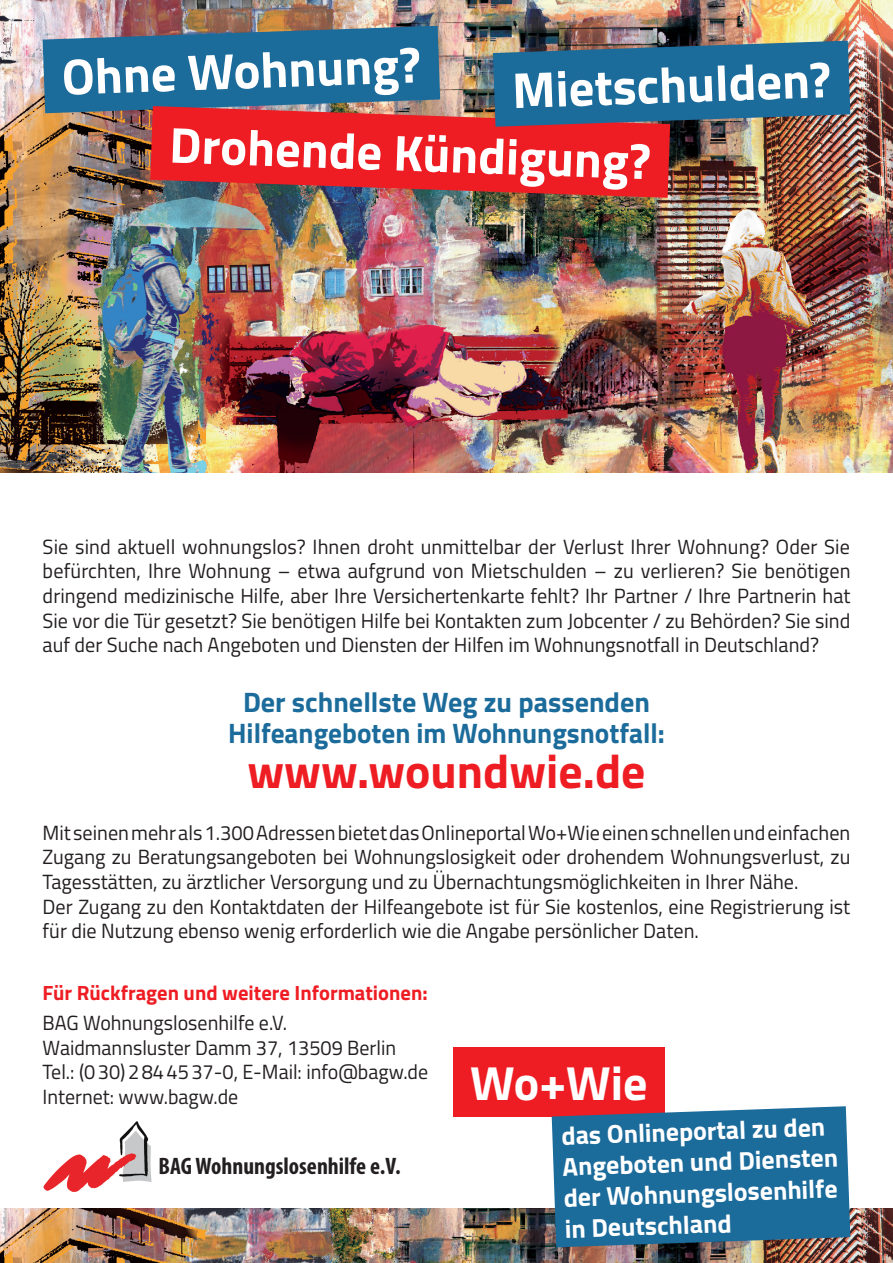
<style>
.page{position:relative;width:893px;height:1263px;background:#fff}
.page>*{position:absolute;margin:0;border:0;box-sizing:border-box;transform-origin:0 0}
.t1{font:700 50.55px "Titillium";color:#fff}
.t2{font:700 47.85px "Titillium";color:#fff}
.t3{font:700 47.7px "Titillium";color:#ee1d23}
.t4{font:700 28.2px/30.3px "Titillium";color:#1b6b9b;text-align:center}
.t5{font:700 25.8px/31px "Titillium";color:#fff}
.t6{font:700 condensed 23.85px "Myriad Pro";color:#231f20}
.t7{font:20.55px/24.8px "Titillium";color:#231f20}
.t8{font:700 20.55px "Titillium";color:#ee1d23}
</style>
<div class="page">
<img style="left:0;top:0;width:893px;height:473px">
<img style="left:0;top:1208px;width:893px;height:55px">
<img style="left:43px;top:1121px;width:109px;height:71px">
<svg style="left:43px;top:26px;width:397px;height:87px;background:#2b6e98"></svg>
<img style="left:150px;top:106px;width:520px;height:92px">
<svg style="left:493px;top:41px;width:357px;height:86px;background:#2c688f"></svg>
<div style="left:453px;top:1047px;width:211px;height:70px;background:#ee1d23"></div>
<svg style="left:552px;top:1106px;width:298px;height:141px;background:#286c97"></svg>
<h1 class="t1" style="left:60px;top:38px;width:361px;rotate:-2deg">Ohne Wohnung?</h1>
<h1 class="t1" style="left:171px;top:106px;width:483px;rotate:2deg">Drohende Kündigung?</h1>
<h1 class="t1" style="left:511px;top:52px;width:321px;rotate:-2deg">Mietschulden?</h1>
<p class="t7" style="left:43px;top:533px;width:810px;text-align:justify">Sie sind aktuell wohnungslos? Ihnen droht unmittelbar der Verlust Ihrer Wohnung? Oder Sie befürchten, Ihre Wohnung – etwa aufgrund von Mietschulden – zu verlieren? Sie benötigen dringend medizinische Hilfe, aber Ihre Versichertenkarte fehlt? Ihr Partner / Ihre Partnerin hat Sie vor die Tür gesetzt? Sie benötigen Hilfe bei Kontakten zum Jobcenter / zu Behörden? Sie sind auf der Suche nach Angeboten und Diensten der Hilfen im Wohnungsnotfall in Deutschland?</p>
<h3 class="t4" style="left:228px;top:686px;width:438px">Der schnellste Weg zu passenden<br>Hilfeangeboten im Wohnungsnotfall:</h3>
<h3 class="t3" style="left:248px;top:735px;width:399px">www.woundwie.de</h3>
<p class="t7" style="left:43px;top:819px;width:809px">Mit seinen mehr als 1.300 Adressen bietet das Onlineportal Wo+Wie einen schnellen und einfachen Zugang zu Beratungsangeboten bei Wohnungslosigkeit oder drohendem Wohnungsverlust, zu Tagesstätten, zu ärztlicher Versorgung und zu Übernachtungsmöglichkeiten in Ihrer Nähe.<br>Der Zugang zu den Kontaktdaten der Hilfeangebote ist für Sie kostenlos, eine Registrierung ist für die Nutzung ebenso wenig erforderlich wie die Angabe persönlicher Daten.</p>
<p class="t8" style="left:43px;top:977px;width:387px">Für Rückfragen und weitere Informationen:</p>
<p class="t7" style="left:43px;top:1009px;width:387px">BAG Wohnungslosenhilfe e.V.<br>Waidmannsluster Damm 37, 13509 Berlin Tel.: (030)2844537-0, E-Mail: info@bagw.de Internet: www.bagw.de</p>
<p class="t6" style="left:159px;top:1151px;width:244px">BAG Wohnungslosenhilfe e.V.</p>
<h2 class="t2" style="left:470px;top:1047px;width:179px">Wo+Wie</h2>
<p class="t5" style="left:561px;top:1119px;width:277px;rotate:-2deg">das Onlineportal zu den<br>Angeboten und Diensten der Wohnungslosenhilfe in Deutschland</p>
</div>
